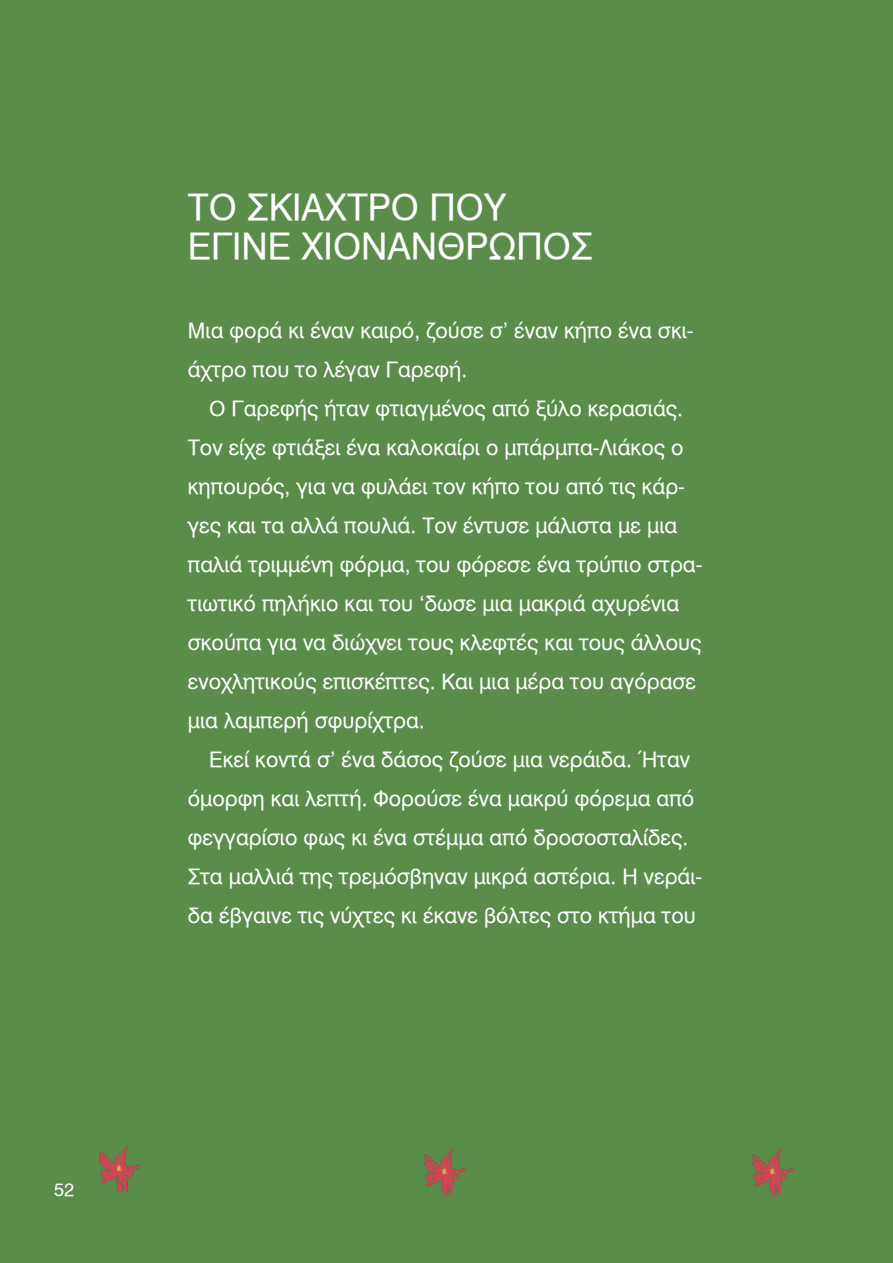
<style>
.page{position:relative;width:893px;height:1263px;background:#5a8c4a}
.page>*{position:absolute;margin:0;border:0;box-sizing:border-box;transform-origin:0 0}
.t1{font:36px "UB Helvetica";color:#fff}
.t2{font:21px/39px "UB Helvetica";color:#fff}
.t3{font:18px "UB Helvetica";color:#fff}
</style>
<div class="page">
<img style="left:99px;top:1145px;width:42px;height:48px">
<img style="left:424px;top:1148px;width:43px;height:48px">
<img style="left:752px;top:1148px;width:43px;height:48px">
<p class="t3" style="left:54px;top:1179px;width:22px">52</p>
<p class="t1" style="left:188px;top:187px;width:320px">ΤΟ ΣΚΙΑΧΤΡΟ ΠΟΥ</p>
<p class="t1" style="left:188px;top:226px;width:406px">ΕΓΙΝΕ ΧΙΟΝΑΝΘΡΩΠΟΣ</p>
<p class="t2" style="left:188px;top:311px;width:507px">Μια φορά κι έναν καιρό, ζούσε σ’ έναν κήπο ένα σκι&shy;άχτρο που το λέγαν Γαρεφή.</p>
<p class="t2" style="left:188px;top:389px;width:516px;text-indent:21px">Ο Γαρεφής ήταν φτιαγμένος από ξύλο κερασιάς.<br>Τον είχε φτιάξει ένα καλοκαίρι ο μπάρμπα-Λιάκος ο κηπουρός, για να φυλάει τον κήπο του από τις κάρ&shy;γες και τα αλλά πουλιά. Τον έντυσε μάλιστα με μια παλιά τριμμένη φόρμα, του φόρεσε ένα τρύπιο στρα&shy;τιωτικό πηλήκιο και του ‘δωσε μια μακριά αχυρένια σκούπα για να διώχνει τους κλεφτές και τους άλλους ενοχλητικούς επισκέπτες. Και μια μέρα του αγόρασε μια λαμπερή σφυρίχτρα.</p>
<p class="t2" style="left:188px;top:740px;width:516px;text-indent:21px">Εκεί κοντά σ’ ένα δάσος ζούσε μια νεράιδα. Ήταν όμορφη και λεπτή. Φορούσε ένα μακρύ φόρεμα από φεγγαρίσιο φως κι ένα στέμμα από δροσοσταλίδες.<br>Στα μαλλιά της τρεμόσβηναν μικρά αστέρια. Η νεράι&shy;δα έβγαινε τις νύχτες κι έκανε βόλτες στο κτήμα του</p>
</div>
